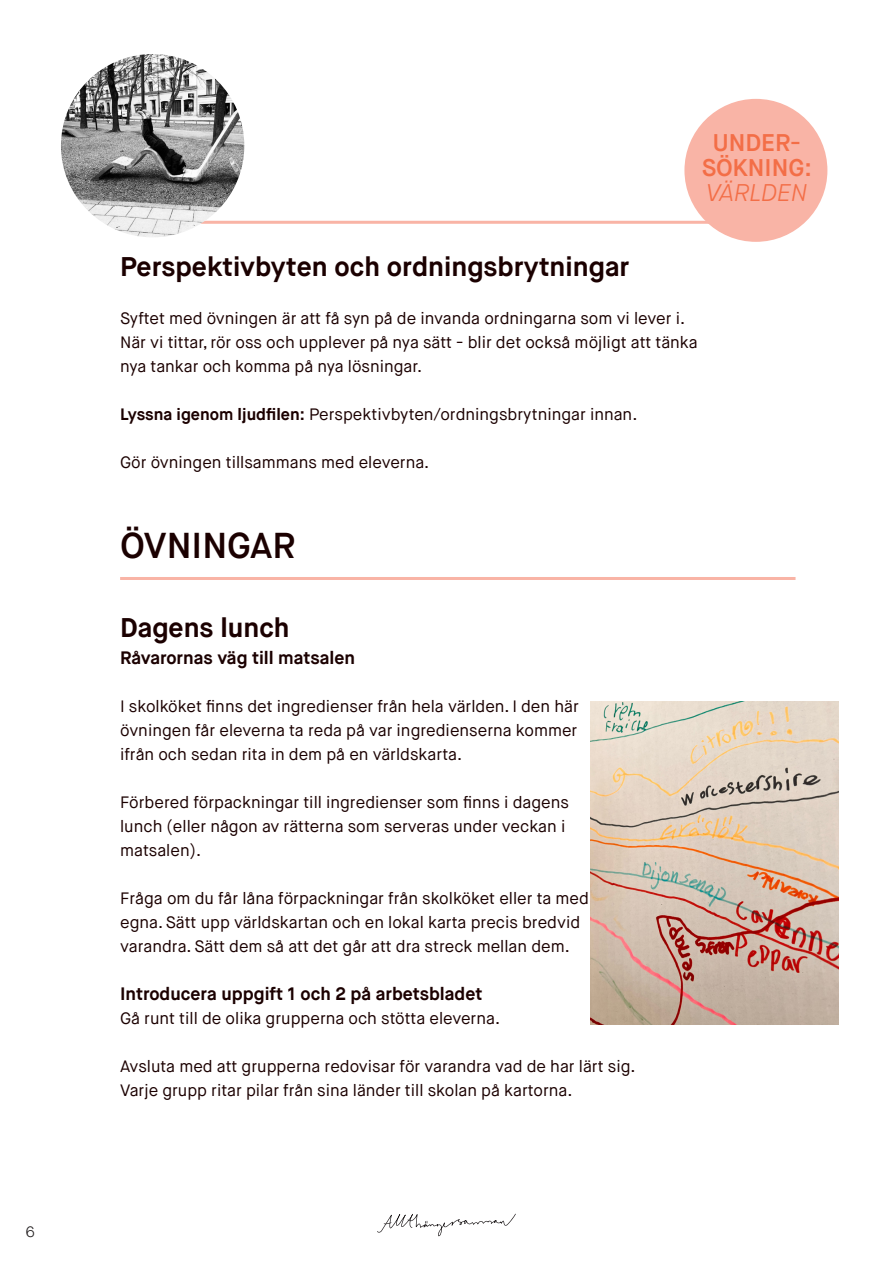
<style>
.page{position:relative;width:893px;height:1263px;background:#fff}
.page>*{position:absolute;margin:0;border:0;box-sizing:border-box;transform-origin:0 0}
.t1{font:600 36px "Maison Neue";color:#1b0000}
.t2{font:700 27px "Maison Neue";color:#1b0000}
.t3{font:600 24.15px/24.6px "Maison Neue";color:#f36e47;text-align:center}
.t4{font:italic 300 24.15px "Maison Neue";color:#f36e47}
.t5{font:700 18px "Maison Neue";color:#1b0000}
.t6{font:16.5px/24px "Maison Neue";color:#1b0000}
.t7{font:300 15px "Maison Neue";color:#231f20}
.s1{font-weight:700}
</style>
<div class="page">
<svg style="left:377px;top:1213px;width:139px;height:23px"></svg>
<hr style="left:117px;top:221px;width:675px;height:3px;background:#f9b4a6">
<div style="left:684px;top:99px;width:143px;height:143px;background:#f9b4a6;border-radius:50%"></div>
<img style="left:591px;top:701px;width:248px;height:323px">
<img style="left:61px;top:54px;width:183px;height:183px;border-radius:92px">
<hr style="left:120px;top:577px;width:675px;height:3px;background:#f9b4a6">
<p class="t7" style="left:26px;top:1222px;width:11px">6</p>
<h3 class="t3" style="left:702px;top:131px;width:112px">UNDER-<br>SÖKNING:</h3>
<h3 class="t4" style="left:706px;top:177px;width:103px">VÄRLDEN</h3>
<p class="t2" style="left:120px;top:249px;width:511px">Perspektivbyten och ordningsbrytningar</p>
<p class="t6" style="left:120px;top:306px;width:579px">Syftet med övningen är att få syn på de invanda ordningarna som vi lever i.<br>När vi tittar, rör oss och upplever på nya sätt - blir det också möjligt att tänka nya tankar och komma på nya lösningar.</p>
<p class="t6" style="left:120px;top:402px;width:519px"><span class="s1">Lyssna igenom ljudfilen:</span> Perspektivbyten/ordningsbrytningar innan.</p>
<p class="t6" style="left:120px;top:450px;width:311px">Gör övningen tillsammans med eleverna.</p>
<p class="t1" style="left:120px;top:523px;width:177px">ÖVNINGAR</p>
<p class="t2" style="left:120px;top:611px;width:171px">Dagens lunch</p>
<p class="t5" style="left:120px;top:647px;width:237px">Råvarornas väg till matsalen</p>
<p class="t6" style="left:120px;top:695px;width:460px;text-align:justify">I skolköket finns det ingredienser från hela världen. I den här övningen får eleverna ta reda på var ingredienserna kommer ifrån och sedan rita in dem på en världskarta.</p>
<p class="t6" style="left:120px;top:791px;width:450px">Förbered förpackningar till ingredienser som finns i dagens lunch (eller någon av rätterna som serveras under veckan i matsalen).</p>
<p class="t6" style="left:120px;top:887px;width:470px">Fråga om du får låna förpackningar från skolköket eller ta med egna. Sätt upp världskartan och en lokal karta precis bredvid varandra. Sätt dem så att det går att dra streck mellan dem.</p>
<p class="t5" style="left:120px;top:983px;width:364px">Introducera uppgift 1 och 2 på arbetsbladet</p>
<p class="t6" style="left:120px;top:1007px;width:381px">Gå runt till de olika grupperna och stötta eleverna.</p>
<p class="t6" style="left:120px;top:1055px;width:517px">Avsluta med att grupperna redovisar för varandra vad de har lärt sig.<br>Varje grupp ritar pilar från sina länder till skolan på kartorna.</p>
</div>
